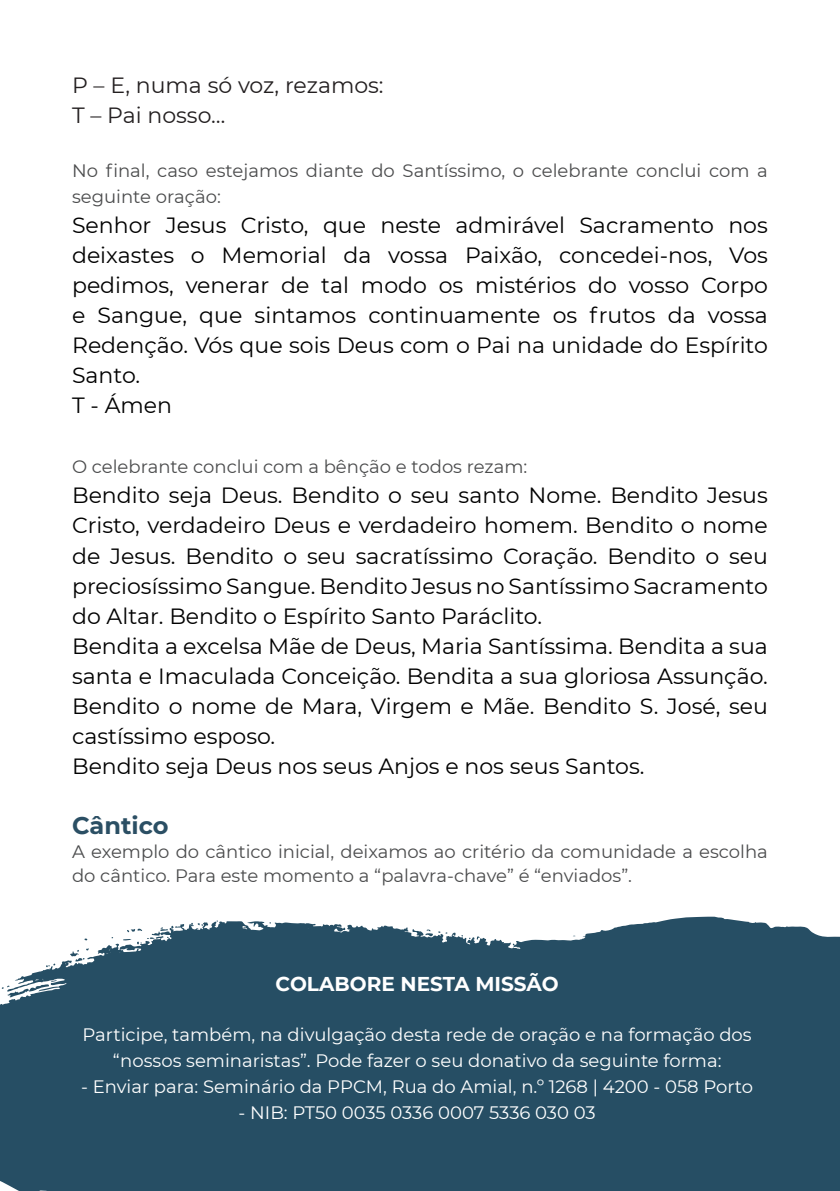
<style>
.page{position:relative;width:840px;height:1191px;background:#fff}
.page>*{position:absolute;margin:0;border:0;box-sizing:border-box;transform-origin:0 0}
.t1{font:700 24px "Montserrat";color:#2b4f64}
.t2{font:22px/30px "Montserrat";color:#000;text-align:justify}
.t3{font:22px "Montserrat";color:#231f20}
.t4{font:700 20px "Montserrat";color:#fff}
.t5{font:18px/26px "Montserrat";color:#4b4c4d}
.t6{font:18px/26px "Montserrat";color:#fff;text-align:center}
</style>
<div class="page">
<svg style="left:0;top:916px;width:839px;height:275px;background:#355a6f"></svg>
<p class="t3" style="left:72px;top:70px;width:313px">P – E, numa só voz, rezamos:</p>
<p class="t3" style="left:72px;top:100px;width:155px">T – Pai nosso…</p>
<p class="t5" style="left:72px;top:157px;width:697px">No final, caso estejamos diante do Santíssimo, o celebrante conclui com a seguinte oração:</p>
<p class="t2" style="left:72px;top:210px;width:697px">Senhor Jesus Cristo, que neste admirável Sacramento nos deixastes o Memorial da vossa Paixão, concedei-nos, Vos pedimos, venerar de tal modo os mistérios do vosso Corpo e Sangue, que sintamos continuamente os frutos da vossa Redenção. Vós que sois Deus com o Pai na unidade do Espírito Santo.</p>
<p class="t2" style="left:72px;top:390px;width:101px">T - Ámen</p>
<p class="t5" style="left:72px;top:453px;width:456px">O celebrante conclui com a bênção e todos rezam:</p>
<p class="t2" style="left:72px;top:480px;width:697px">Bendito seja Deus. Bendito o seu santo Nome. Bendito Jesus Cristo, verdadeiro Deus e verdadeiro homem. Bendito o nome de Jesus. Bendito o seu sacratíssimo Coração. Bendito o seu preciosíssimo Sangue. Bendito Jesus no Santíssimo Sacramento do Altar. Bendito o Espírito Santo Paráclito.</p>
<p class="t2" style="left:72px;top:630px;width:697px">Bendita a excelsa Mãe de Deus, Maria Santíssima. Bendita a sua santa e Imaculada Conceição. Bendita a sua gloriosa Assunção.<br>Bendito o nome de Mara, Virgem e Mãe. Bendito S. José, seu castíssimo esposo.</p>
<p class="t2" style="left:72px;top:750px;width:573px">Bendito seja Deus nos seus Anjos e nos seus Santos.</p>
<p class="t1" style="left:72px;top:807px;width:98px">Cântico</p>
<p class="t5" style="left:72px;top:838px;width:697px;line-height:24px">A exemplo do cântico inicial, deixamos ao critério da comunidade a escolha do cântico. Para este momento a “palavra-chave” é “enviados”.</p>
<p class="t4" style="left:275px;top:969px;width:284px">COLABORE NESTA MISSÃO</p>
<p class="t6" style="left:83px;top:1020px;width:670px">Participe, também, na divulgação desta rede de oração e na formação dos “nossos seminaristas”. Pode fazer o seu donativo da seguinte forma:</p>
<p class="t6" style="left:81px;top:1072px;width:673px">- Enviar para: Seminário da PPCM, Rua do Amial, n.º 1268 | 4200 - 058 Porto</p>
<p class="t6" style="left:238px;top:1098px;width:358px">- NIB: PT50 0035 0336 0007 5336 030 03</p>
</div>
